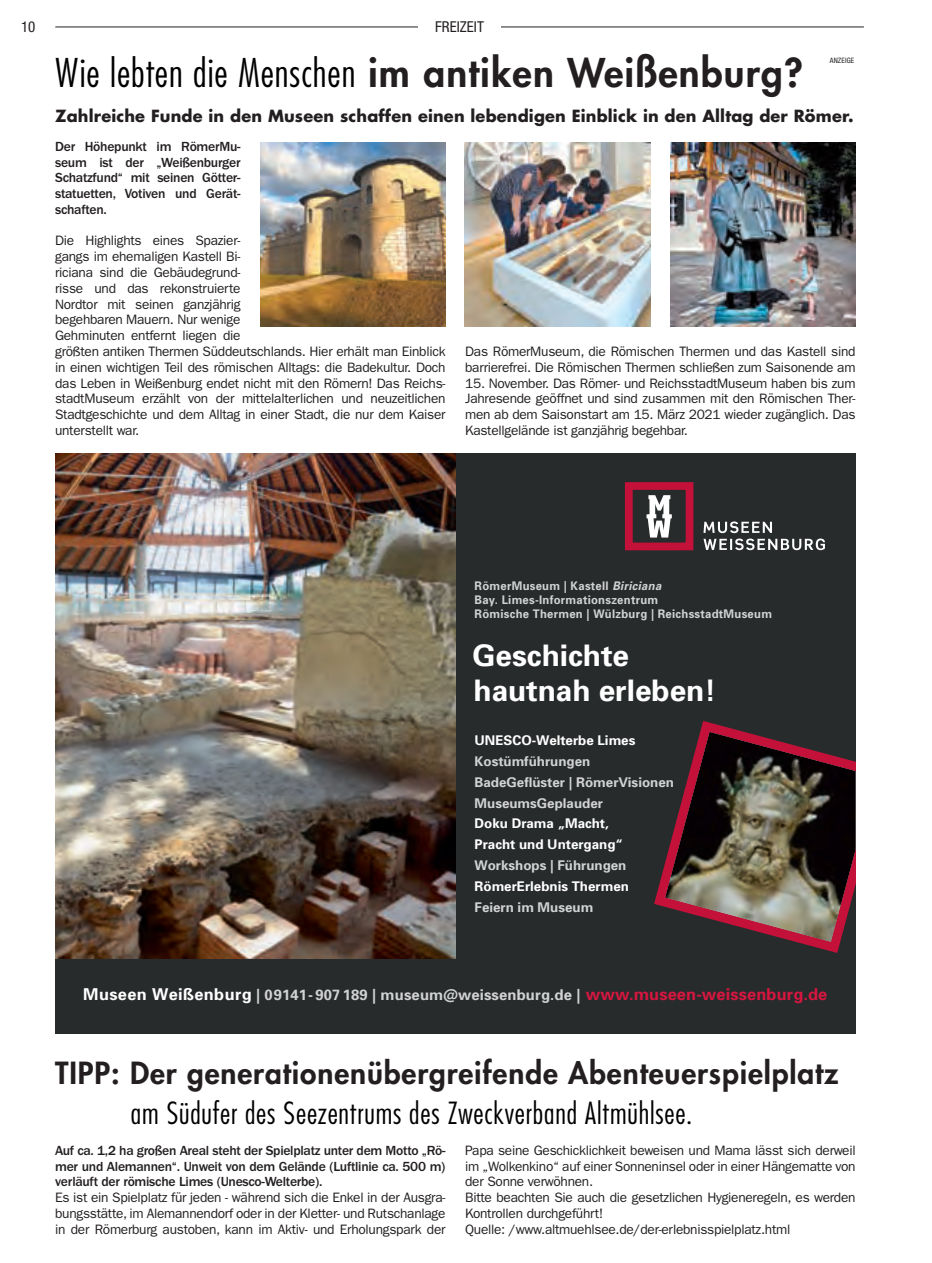
<style>
.page{position:relative;width:932px;height:1263px;background:#fff}
.page>*{position:absolute;margin:0;border:0;box-sizing:border-box;transform-origin:0 0}
.t1{font:300 condensed 38.55px "Futura";letter-spacing:.025em;color:#000}
.t2{font:800 29.7px/40.3px "Futura";letter-spacing:.03em;color:#231f20}
.t3{font:700 29.7px/35.7px "Univers";color:#fff}
.t4{font:700 16.35px "Futura";letter-spacing:.01em;color:#231f20}
.t5{font:condensed 15px "Helvetica Neue LT Std";letter-spacing:.005em;color:#231f20}
.t6{font:700 14.85px "Univers";letter-spacing:.01em;color:#d1d2d4}
.t7{font:condensed 14.85px "Helvetica Neue LT Std";color:#231f20}
.t8{font:13.65px/15.8px "Franklin Gothic";letter-spacing:-.02em;color:#231f20}
.t9{font:500 13.65px/15.8px "Franklin Gothic";letter-spacing:-.02em;color:#231f20;text-align:justify}
.t10{font:700 13.35px/20.9px "Univers";color:#d1d2d4}
.t11{font:700 11.85px/14.1px "Univers";letter-spacing:.025em;color:#d1d2d4;scale:.95 1}
.t12{font:11.85px "Courier";color:#000}
.t13{font:condensed 7.35px "Helvetica Neue LT Std";letter-spacing:.02em;color:#231f20}
.s1{font-weight:800;font-stretch:normal;color:#231f20}
.s2{font-style:italic}
.s3{color:#fff}
.s4{font-size:16.35px;color:#fff}
.s5{font-size:16.35px;color:#d71640}
.s6{font-weight:300;font-stretch:condensed;color:#000}
.s7{font-weight:500}
</style>
<div class="page">
<hr style="left:55px;top:27px;width:808px;height:1px;background:#231f20">
<div style="left:418px;top:21px;width:83px;height:11px;background:#fff"></div>
<div style="left:55px;top:453px;width:800px;height:581px;background:#282b2c"></div>
<svg style="left:703px;top:521px;width:121px;height:29px"></svg>
<svg style="left:625px;top:482px;width:69px;height:68px"></svg>
<svg style="left:654px;top:721px;width:201px;height:232px"></svg>
<img style="left:55px;top:453px;width:400px;height:505px">
<img style="left:260px;top:142px;width:185px;height:184px">
<img style="left:465px;top:142px;width:185px;height:184px">
<img style="left:670px;top:142px;width:185px;height:184px">
<p class="t7" style="left:26px;top:13px;width:15px">10</p>
<p class="t7" style="left:433px;top:13px;width:50px">FREIZEIT</p>
<p class="t5" style="left:21px;top:18px;width:16px">10</p>
<p class="t5" style="left:435px;top:18px;width:50px">FREIZEIT</p>
<p class="t1" style="left:55px;top:50px;width:749px">Wie lebten die Menschen <span class="s1">im antiken Weißenburg?</span></p>
<p class="t4" style="left:55px;top:105px;width:799px">Zahlreiche Funde in den Museen schaffen einen lebendigen Einblick in den Alltag der Römer.</p>
<p class="t9" style="left:55px;top:139px;width:187px">Der Höhepunkt im RömerMu&shy;seum ist der „Weißenburger Schatzfund“ mit seinen Götter&shy;statuetten, Votiven und Gerät&shy;schaften.</p>
<p class="t8" style="left:55px;top:233px;width:392px">Die Highlights eines Spazier-<br>gangs im ehemaligen Kastell Bi-<br>riciana sind die Gebäudegrund-<br>risse und das rekonstruierte<br>Nordtor mit seinen ganzjährig<br>begehbaren Mauern. Nur wenige<br>Gehminuten entfernt liegen die<br>größten antiken Thermen Süddeutschlands. Hier erhält man Einblick in einen wichtigen Teil des römischen Alltags: die Badekultur. Doch das Leben in Weißenburg endet nicht mit den Römern! Das Reichs&shy;stadtMuseum erzählt von der mittelalterlichen und neuzeitlichen Stadtgeschichte und dem Alltag in einer Stadt, die nur dem Kaiser unterstellt war.</p>
<p class="t13" style="left:829px;top:56px;width:26px">ANZEIGE</p>
<p class="t8" style="left:465px;top:344px;width:392px">Das RömerMuseum, die Römischen Thermen und das Kastell sind barrierefrei. Die Römischen Thermen schließen zum Saisonende am</p>
<p class="t8" style="left:465px;top:375px;width:392px;text-align:justify">15. November. Das Römer- und ReichsstadtMuseum haben bis zum Jahresende geöffnet und sind zusammen mit den Römischen Ther&shy;men ab dem Saisonstart am 15. März 2021 wieder zugänglich. Das Kastellgelände ist ganzjährig begehbar.</p>
<p class="t12" style="left:60px;top:412px;width:443px">Anzeigen-2020:Freizeit_190x138 26.08.2020 19:03 Uhr Seite 1</p>
<p class="t11" style="left:474px;top:579px;width:314px">RömerMuseum | Kastell <span class="s2">Biriciana<br></span>Bay. Limes-Informationszentrum<br>Römische Thermen | Wülzburg | ReichsstadtMuseum</p>
<p class="t3" style="left:472px;top:637px;width:245px">Geschichte hautnah erleben!</p>
<p class="t10" style="left:474px;top:730px;width:201px"><span class="s3">UNESCO-Welterbe Limes<br></span>Kostümführungen<br>BadeGeflüster | RömerVisionen<br>MuseumsGeplauder<br><span class="s3">Doku Drama „Macht,<br>Pracht und Untergang“<br></span>Workshops | Führungen<br><span class="s3">RömerErlebnis Thermen<br></span>Feiern im Museum</p>
<p class="t6" style="left:83px;top:986px;width:745px"><span class="s4">Museen Weißenburg</span> | 09141- 907189 | museum@weissenburg.de | <span class="s5">www.museen-weissenburg.de</span></p>
<p class="t2" style="left:131px;top:1052px;width:708px;text-indent:-76px">TIPP: Der generationenübergreifende Abenteuerspielplatz <span class="s6">am Südufer des Seezentrums des Zweckverband Altmühlsee.</span></p>
<p class="t8" style="left:55px;top:1142px;width:392px"><span class="s7">Auf ca. 1,2 ha großen Areal steht der Spielplatz unter dem Motto „Rö&shy;mer und Alemannen“. Unweit von dem Gelände (Luftlinie ca. 500 m) verläuft der römische Limes (Unesco-Welterbe).<br></span>Es ist ein Spielplatz für jeden - während sich die Enkel in der Ausgra&shy;bungsstätte, im Alemannendorf oder in der Kletter- und Rutschanlage in der Römerburg austoben, kann im Aktiv- und Erholungspark der</p>
<p class="t8" style="left:465px;top:1142px;width:392px">Papa seine Geschicklichkeit beweisen und Mama lässt sich derweil im „Wolkenkino“ auf einer Sonneninsel oder in einer Hängematte von der Sonne verwöhnen.<br>Bitte beachten Sie auch die gesetzlichen Hygieneregeln, es werden Kontrollen durchgeführt!<br>Quelle: /www.altmuehlsee.de/der-erlebnisspielplatz.html</p>
</div>
